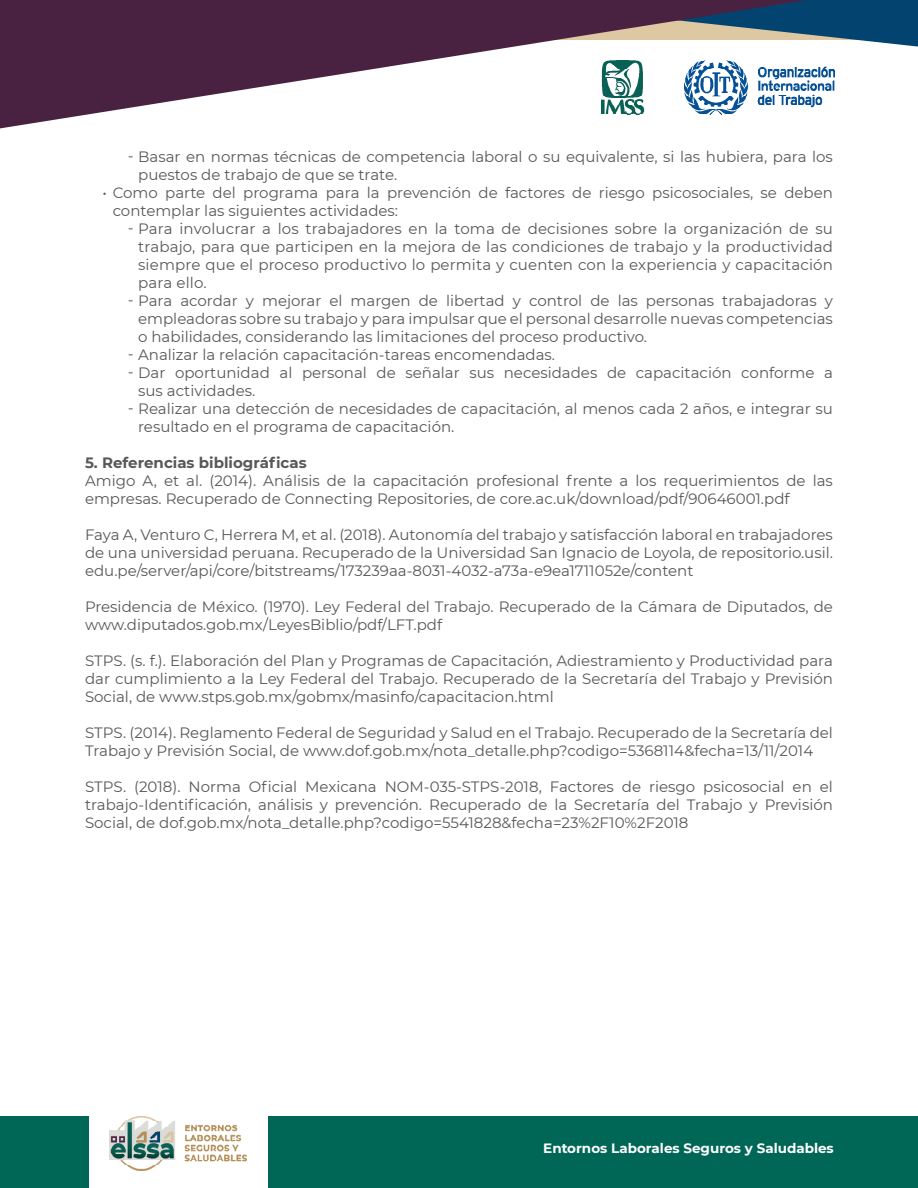
<style>
.page{position:relative;width:918px;height:1188px;background:#fff}
.page>*{position:absolute;margin:0;border:0;box-sizing:border-box;transform-origin:0 0}
.t1{font:15px/18px "Montserrat";color:#57585a}
.t2{font:700 15px "Montserrat";color:#57585a}
.t3{font:700 13.5px "Montserrat";color:#fff}
</style>
<div class="page">
<div style="left:268px;top:1116px;width:650px;height:72px;background:#006756"></div>
<div style="left:0;top:1116px;width:88px;height:72px;background:#006756"></div>
<svg style="left:0;top:0;width:918px;height:129px"></svg>
<img style="left:110px;top:1116px;width:136px;height:54px">
<p class="t1" style="left:138px;top:147px;width:696px;text-indent:-10px">ٳ Basar en normas técnicas de competencia laboral o su equivalente, si las hubiera, para los puestos de trabajo de que se trate.</p>
<p class="t1" style="left:113px;top:183px;width:722px;text-indent:-10px">• Como parte del programa para la prevención de factores de riesgo psicosociales, se deben contemplar las siguientes actividades:</p>
<p class="t1" style="left:128px;top:219px;width:706px">ٳ Para involucrar a los trabajadores en la toma de decisiones sobre la organización de su</p>
<p class="t1" style="left:138px;top:237px;width:696px">trabajo, para que participen en la mejora de las condiciones de trabajo y la productividad</p>
<p class="t1" style="left:138px;top:255px;width:696px">siempre que el proceso productivo lo permita y cuenten con la experiencia y capacitación</p>
<p class="t1" style="left:138px;top:273px;width:70px">para ello.</p>
<p class="t1" style="left:128px;top:291px;width:706px">ٳ Para acordar y mejorar el margen de libertad y control de las personas trabajadoras y</p>
<p class="t1" style="left:138px;top:309px;width:696px">empleadoras sobre su trabajo y para impulsar que el personal desarrolle nuevas competencias</p>
<p class="t1" style="left:138px;top:327px;width:510px">o habilidades, considerando las limitaciones del proceso productivo.</p>
<p class="t1" style="left:128px;top:345px;width:429px">ٳ Analizar la relación capacitación-tareas encomendadas.</p>
<p class="t1" style="left:128px;top:363px;width:706px">ٳ Dar oportunidad al personal de señalar sus necesidades de capacitación conforme a</p>
<p class="t1" style="left:138px;top:381px;width:119px">sus actividades.</p>
<p class="t1" style="left:128px;top:399px;width:706px">ٳ Realizar una detección de necesidades de capacitación, al menos cada 2 años, e integrar su</p>
<p class="t1" style="left:138px;top:417px;width:318px">resultado en el programa de capacitación.</p>
<p class="t2" style="left:85px;top:452px;width:223px">5. Referencias bibliográficas</p>
<p class="t1" style="left:85px;top:471px;width:749px">Amigo A, et al. (2014). Análisis de la capacitación profesional frente a los requerimientos de las empresas. Recuperado de Connecting Repositories, de core.ac.uk/download/pdf/90646001.pdf</p>
<p class="t1" style="left:85px;top:525px;width:749px;text-align:justify">Faya A, Venturo C, Herrera M, et al. (2018). Autonomía del trabajo y satisfacción laboral en trabajadores de una universidad peruana. Recuperado de la Universidad San Ignacio de Loyola, de repositorio.usil. edu.pe/server/api/core/bitstreams/173239aa-8031-4032-a73a-e9ea1711052e/content</p>
<p class="t1" style="left:85px;top:597px;width:749px">Presidencia de México. (1970). Ley Federal del Trabajo. Recuperado de la Cámara de Diputados, de www.diputados.gob.mx/LeyesBiblio/pdf/LFT.pdf</p>
<p class="t1" style="left:85px;top:651px;width:749px;text-align:justify">STPS. (s. f.). Elaboración del Plan y Programas de Capacitación, Adiestramiento y Productividad para dar cumplimiento a la Ley Federal del Trabajo. Recuperado de la Secretaría del Trabajo y Previsión Social, de www.stps.gob.mx/gobmx/masinfo/capacitacion.html</p>
<p class="t1" style="left:85px;top:723px;width:749px">STPS. (2014). Reglamento Federal de Seguridad y Salud en el Trabajo. Recuperado de la Secretaría del<br>Trabajo y Previsión Social, de www.dof.gob.mx/nota_detalle.php?codigo=5368114&amp;fecha=13/11/2014</p>
<p class="t1" style="left:85px;top:777px;width:749px;text-align:justify">STPS. (2018). Norma Oficial Mexicana NOM-035-STPS-2018, Factores de riesgo psicosocial en el trabajo-Identificación, análisis y prevención. Recuperado de la Secretaría del Trabajo y Previsión Social, de dof.gob.mx/nota_detalle.php?codigo=5541828&amp;fecha=23%2F10%2F2018</p>
<p class="t3" style="left:543px;top:1138px;width:292px">Entornos Laborales Seguros y Saludables</p>
</div>
